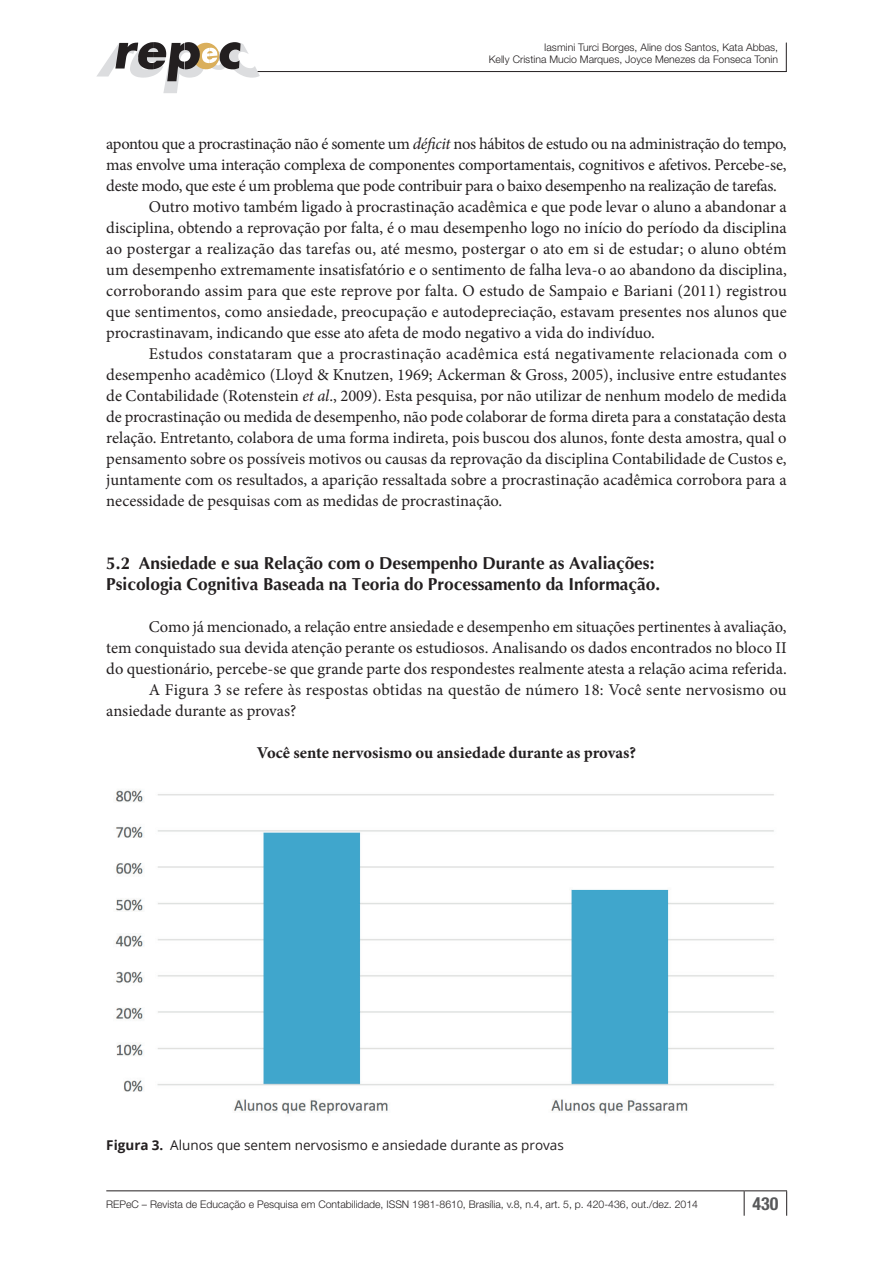
<style>
.page{position:relative;width:893px;height:1263px;background:#fff}
.page>*{position:absolute;margin:0;border:0;box-sizing:border-box;transform-origin:0 0}
.t1{font:700 condensed 18px "Helvetica Neue LT Std";color:#57585a}
.t2{font:700 17.25px/21px "Optima";color:#231f20}
.t3{font:16.5px "Minion Pro";color:#231f20}
.t4{font:16.5px "Minion Pro";letter-spacing:-.02em;color:#231f20}
.t5{font:16.5px "Minion Pro";letter-spacing:.02em;color:#231f20}
.t6{font:700 16.5px "Minion Pro";color:#231f20}
.t7{font:13.5px "Open Sans";color:#231f20}
.t8{font:300 10.5px/12px "Helvetica Neue LT Std";color:#231f20;text-align:right}
.s1{font-style:italic}
.s2{font-weight:700}
</style>
<div class="page">
<hr style="left:255px;top:71px;width:531px;height:1px;background:#231f20">
<svg style="left:97px;top:42px;width:163px;height:51px"></svg>
<svg style="left:786px;top:43px;width:1px;height:29px"></svg>
<hr style="left:106px;top:1190px;width:638px;height:1px;background:#231f20">
<hr style="left:744px;top:1190px;width:43px;height:1px;background:#231f20">
<svg style="left:744px;top:1191px;width:1px;height:25px"></svg>
<svg style="left:786px;top:1191px;width:1px;height:25px"></svg>
<img style="left:115px;top:789px;width:659px;height:325px">
<p class="t8" style="left:489px;top:41px;width:291px">Iasmini Turci Borges, Aline dos Santos, Kata Abbas,<br>Kelly Cristina Mucio Marques, Joyce Menezes da Fonseca Tonin</p>
<p class="t4" style="left:106px;top:132px;width:682px">apontou que a procrastinação não é somente um <span class="s1">déficit</span> nos hábitos de estudo ou na administração do tempo,</p>
<p class="t3" style="left:106px;top:153px;width:682px">mas envolve uma interação complexa de componentes comportamentais, cognitivos e afetivos. Percebe-se,</p>
<p class="t4" style="left:106px;top:174px;width:672px">deste modo, que este é um problema que pode contribuir para o baixo desempenho na realização de tarefas.</p>
<p class="t3" style="left:149px;top:195px;width:639px">Outro motivo também ligado à procrastinação acadêmica e que pode levar o aluno a abandonar a</p>
<p class="t3" style="left:106px;top:216px;width:682px">disciplina, obtendo a reprovação por falta, é o mau desempenho logo no início do período da disciplina</p>
<p class="t3" style="left:106px;top:237px;width:682px">ao postergar a realização das tarefas ou, até mesmo, postergar o ato em si de estudar; o aluno obtém</p>
<p class="t3" style="left:106px;top:258px;width:682px">um desempenho extremamente insatisfatório e o sentimento de falha leva-o ao abandono da disciplina,</p>
<p class="t3" style="left:106px;top:279px;width:682px">corroborando assim para que este reprove por falta. O estudo de Sampaio e Bariani (2011) registrou</p>
<p class="t3" style="left:106px;top:300px;width:682px">que sentimentos, como ansiedade, preocupação e autodepreciação, estavam presentes nos alunos que</p>
<p class="t3" style="left:106px;top:321px;width:550px">procrastinavam, indicando que esse ato afeta de modo negativo a vida do indivíduo.</p>
<p class="t5" style="left:149px;top:342px;width:640px">Estudos constataram que a procrastinação acadêmica está negativamente relacionada com o</p>
<p class="t3" style="left:106px;top:363px;width:682px">desempenho acadêmico (Lloyd &amp; Knutzen, 1969; Ackerman &amp; Gross, 2005), inclusive entre estudantes</p>
<p class="t3" style="left:106px;top:384px;width:682px">de Contabilidade (Rotenstein <span class="s1">et al</span>., 2009). Esta pesquisa, por não utilizar de nenhum modelo de medida</p>
<p class="t3" style="left:106px;top:405px;width:682px">de procrastinação ou medida de desempenho, não pode colaborar de forma direta para a constatação desta</p>
<p class="t3" style="left:106px;top:426px;width:682px">relação. Entretanto, colabora de uma forma indireta, pois buscou dos alunos, fonte desta amostra, qual o</p>
<p class="t3" style="left:106px;top:447px;width:682px">pensamento sobre os possíveis motivos ou causas da reprovação da disciplina Contabilidade de Custos e,</p>
<p class="t3" style="left:106px;top:468px;width:682px">juntamente com os resultados, a aparição ressaltada sobre a procrastinação acadêmica corrobora para a</p>
<p class="t3" style="left:106px;top:489px;width:397px">necessidade de pesquisas com as medidas de procrastinação.</p>
<p class="t2" style="left:106px;top:553px;width:555px">5.2 Ansiedade e sua Relação com o Desempenho Durante as Avaliações:<br>Psicologia Cognitiva Baseada na Teoria do Processamento da Informação.</p>
<p class="t3" style="left:149px;top:615px;width:639px">Como já mencionado, a relação entre ansiedade e desempenho em situações pertinentes à avaliação,</p>
<p class="t3" style="left:106px;top:636px;width:682px">tem conquistado sua devida atenção perante os estudiosos. Analisando os dados encontrados no bloco II</p>
<p class="t3" style="left:106px;top:657px;width:682px">do questionário, percebe-se que grande parte dos respondestes realmente atesta a relação acima referida.</p>
<p class="t3" style="left:149px;top:678px;width:639px">A Figura 3 se refere às respostas obtidas na questão de número 18: Você sente nervosismo ou</p>
<p class="t3" style="left:106px;top:699px;width:192px">ansiedade durante as provas?</p>
<p class="t6" style="left:257px;top:741px;width:381px">Você sente nervosismo ou ansiedade durante as provas?</p>
<p class="t7" style="left:106px;top:1136px;width:459px"><span class="s2">Figura 3.</span> Alunos que sentem nervosismo e ansiedade durante as provas</p>
<p class="t8" style="left:106px;top:1198px;width:593px">REPeC – Revista de Educação e Pesquisa em Contabilidade, ISSN 1981-8610, Brasília, v.8, n.4, art. 5, p. 420-436, out./dez. 2014</p>
<p class="t1" style="left:752px;top:1192px;width:27px">430</p>
</div>
